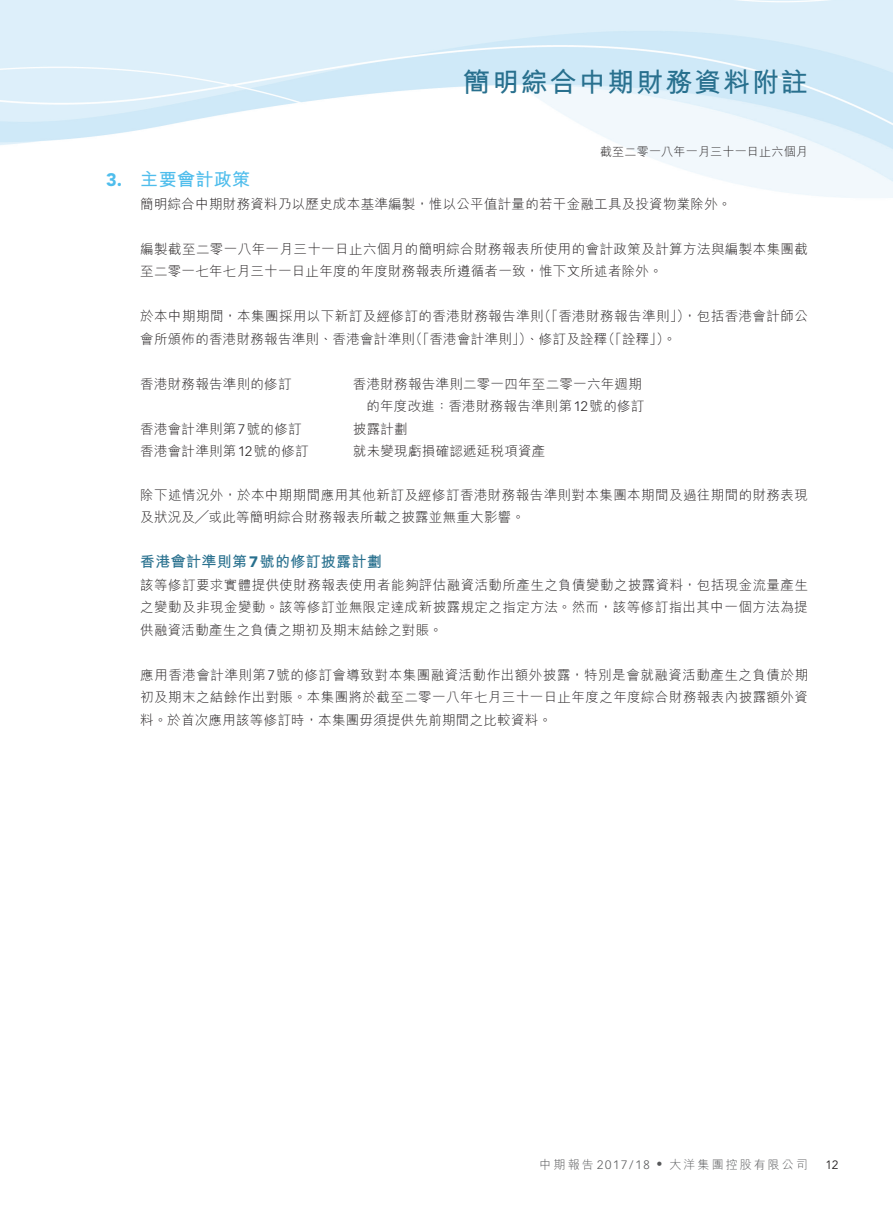
<style>
.page{position:relative;width:893px;height:1212px;background:#fff}
.page>*{position:absolute;margin:0;border:0;box-sizing:border-box;transform-origin:0 0}
.t1{font:700 27px "M Hei HK";letter-spacing:.07em;color:#28708e}
._01_H1{font:700 18px "M Hei HK";letter-spacing:.02em;color:#4fbdec}
._01_H1-2{font:900 18px "Avenir LT Std";color:#4fbdec}
._02_H2{font:700 15px "M Hei HK";letter-spacing:.02em;color:#28708e}
._00_txt{font:300 13.5px/22.5px "M Hei HK";letter-spacing:.02em;color:#231f20}
.t2{font:300 12px "M Hei HK";letter-spacing:.02em;color:#231f20}
.t3{font:300 12px "Vectora LT Std";color:#57585a}
.t4{font:300 12px "M Hei HK";letter-spacing:.17em;color:#57585a}
.t5{font:12px "Avenir LT Std";color:#231f20}
.t6{font:12px "Avenir LT Std";color:#57585a}
.s1{font-family:"Vectora LT Std"}
.s2{font-family:"Avenir LT Std";font-weight:900}
.s3{font-family:"M Hei HK"}
</style>
<div class="page">
<p class="t1" style="left:463px;top:63px;width:346px">簡明綜合中期財務資料附註</p>
<p class="_01_H1-2" style="left:106px;top:169px;width:17px">3.</p>
<p class="_01_H1" style="left:140px;top:166px;width:111px">主要會計政策</p>
<p class="t2" style="left:600px;top:146px;width:209px">截至二零一八年一月三十一日止六個月</p>
<p class="_00_txt" style="left:140px;top:192px;width:593px">簡明綜合中期財務資料乃以歷史成本基準編製，惟以公平值計量的若干金融工具及投資物業除外。</p>
<p class="_00_txt" style="left:140px;top:237px;width:669px">編製截至二零一八年一月三十一日止六個月的簡明綜合財務報表所使用的會計政策及計算方法與編製本集團截至二零一七年七月三十一日止年度的年度財務報表所遵循者一致，惟下文所述者除外。</p>
<p class="_00_txt" style="left:683px;top:305px;width:126px">，包括香港會計師公</p>
<p class="_00_txt" style="left:538px;top:305px;width:153px">（「香港財務報告準則」）</p>
<p class="_00_txt" style="left:140px;top:305px;width:405px">於本中期期間，本集團採用以下新訂及經修訂的香港財務報告準則</p>
<p class="_00_txt" style="left:409px;top:327px;width:200px">（「香港會計準則」）、修訂及詮釋</p>
<p class="_00_txt" style="left:602px;top:327px;width:76px">（「詮釋 。(「</p>
<p class="_00_txt" style="left:140px;top:327px;width:276px">會所頒佈的香港財務報告準則、香港會計準則</p>
<p class="_00_txt" style="left:353px;top:372px;width:290px">香港財務報告準則二零一四年至二零一六年週期</p>
<p class="_00_txt" style="left:140px;top:372px;width:153px">香港財務報告準則的修訂</p>
<p class="_00_txt" style="left:140px;top:417px;width:163px">香港會計準則第<span class="s1">7</span>號的修訂</p>
<p class="_00_txt" style="left:366px;top:395px;width:279px">的年度改進：香港財務報告準則第<span class="s1">12</span>號的修訂</p>
<p class="_00_txt" style="left:353px;top:417px;width:56px">披露計劃</p>
<p class="_00_txt" style="left:140px;top:440px;width:170px">香港會計準則第<span class="s1">12</span>號的修訂</p>
<p class="_00_txt" style="left:140px;top:483px;width:669px">除下述情況外，於本中期期間應用其他新訂及經修訂香港財務報告準則對本集團本期間及過往期間的財務表現及狀況及╱或此等簡明綜合財務報表所載之披露並無重大影響。</p>
<p class="_02_H2" style="left:140px;top:551px;width:243px">香港會計準則第<span class="s2">7</span>號的修訂披露計劃</p>
<p class="_00_txt" style="left:140px;top:573px;width:669px;text-align:justify">該等修訂要求實體提供使財務報表使用者能夠評估融資活動所產生之負債變動之披露資料，包括現金流量產生之變動及非現金變動。該等修訂並無限定達成新披露規定之指定方法。然而，該等修訂指出其中一個方法為提供融資活動產生之負債之期初及期末結餘之對賬。</p>
<p class="_00_txt" style="left:140px;top:663px;width:669px;text-align:justify">應用香港會計準則第<span class="s1">7</span>號的修訂會導致對本集團融資活動作出額外披露，特別是會就融資活動產生之負債於期初及期末之結餘作出對賬。本集團將於截至二零一八年七月三十一日止年度之年度綜合財務報表內披露額外資料。於首次應用該等修訂時，本集團毋須提供先前期間之比較資料。</p>
<p class="_00_txt" style="left:353px;top:440px;width:194px">就未變現虧損確認遞延稅項資產</p>
<p class="t3" style="left:540px;top:1158px;width:112px"><span class="s3">中期報告</span> 2 0 1 7 1/ 8</p>
<p class="t6" style="left:657px;top:1157px;width:7px">•</p>
<p class="t4" style="left:670px;top:1158px;width:140px">大洋集團控股有限公司</p>
<p class="t5" style="left:825px;top:1158px;width:14px">12</p>
</div>
